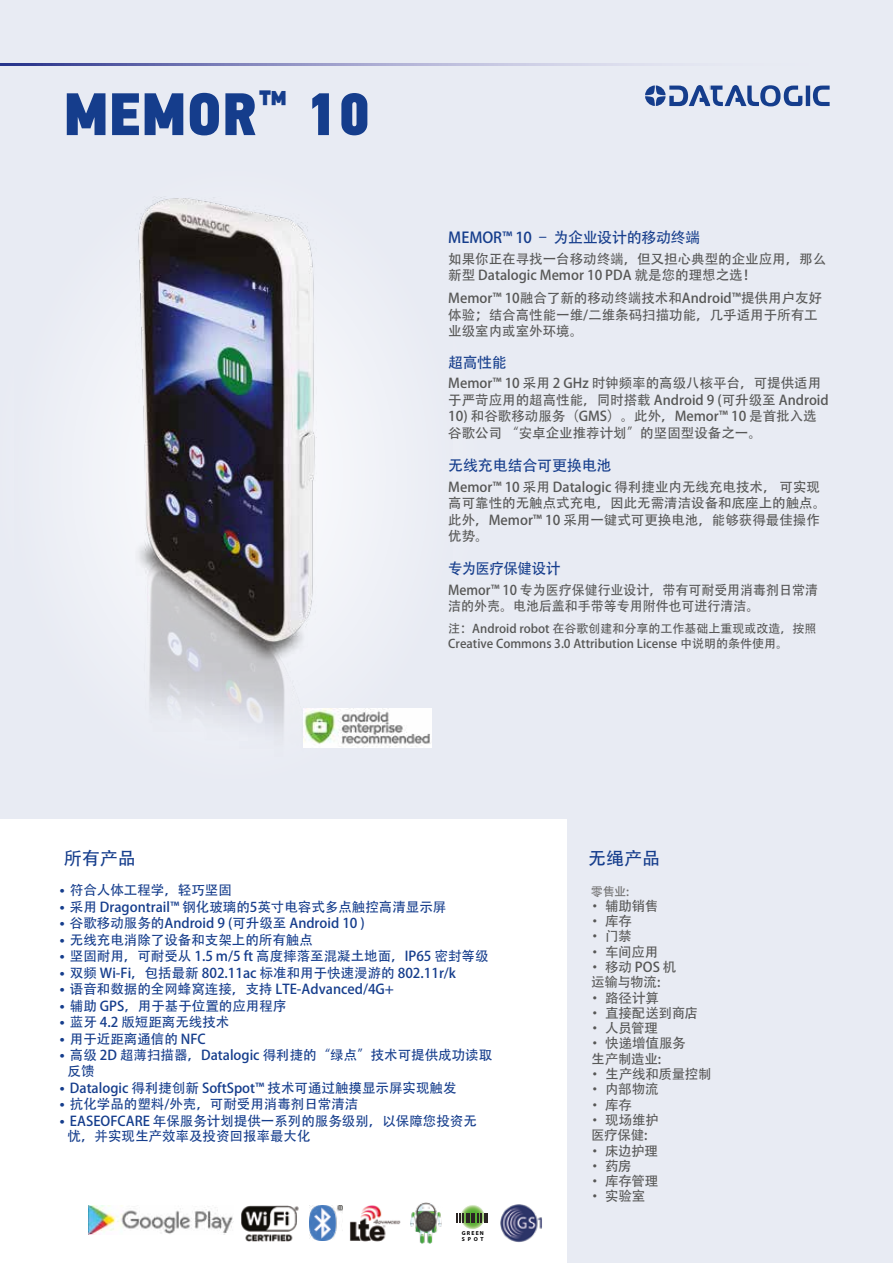
<style>
.page{position:relative;width:893px;height:1263px;background:#e8ebf3}
.page>*{position:absolute;margin:0;border:0;box-sizing:border-box;transform-origin:0 0}
.t1{font:60px "PF Din Text Cond Pro X Black";letter-spacing:.01em;color:#153d8c}
.t2{font:18px "Adobe Heiti Std";color:#153d8c}
.t3{font:15px "Adobe Heiti Std";letter-spacing:-.015em;color:#153d8c}
.t4{font:15px "Adobe Heiti Std";letter-spacing:-.015em;color:#153d8c;scale:.96 1}
.t5{font:13.5px/16.5px "Adobe Heiti Std";color:#575756}
.t6{font:13.5px/15.6px "Adobe Heiti Std";color:#153d8c}
.t7{font:13.5px/16.5px "Adobe Heiti Std";color:#575756;scale:.96 1}
.t8{font:13.5px/15.3px "Adobe Heiti Std";letter-spacing:-.02em;color:#575756}
.t9{font:13.5px/15.3px "Adobe Heiti Std";letter-spacing:-.025em;color:#575756}
.t10{font:12px/15px "Adobe Heiti Std";color:#575756}
.t11{font:12px "Adobe Heiti Std";color:#706f6f}
.t12{font:700 5.7px/5.7px "Myriad Pro";letter-spacing:.2em;color:#000}
.s1{font-family:"PF Din Text Cond Pro";font-size:15px}
</style>
<div class="page">
<div style="left:0;top:820px;width:567px;height:443px;background:#fff"></div>
<img style="left:110px;top:197px;width:248px;height:551px">
<svg style="left:0;top:64px;width:645px;height:1px"></svg>
<img style="left:304px;top:708px;width:128px;height:40px">
<svg style="left:645px;top:85px;width:185px;height:21px"></svg>
<img style="left:309px;top:1205px;width:33px;height:35px">
<img style="left:500px;top:1204px;width:42px;height:38px">
<svg style="left:460px;top:1204px;width:25px;height:25px"></svg>
<svg style="left:457px;top:1213px;width:25px;height:10px"></svg>
<hr style="left:484px;top:1213px;width:4px;height:10px;background:#2b2523">
<img style="left:88px;top:1205px;width:145px;height:30px">
<img style="left:241px;top:1206px;width:58px;height:35px">
<img style="left:350px;top:1205px;width:50px;height:36px">
<img style="left:410px;top:1202px;width:32px;height:41px">
<h1 class="t1" style="left:64px;top:77px;width:308px">MEMOR<sup>™</sup> 10</h1>
<p class="t3" style="left:448px;top:229px;width:254px">MEMOR™ 10 – 为企业设计的移动终端</p>
<p class="t5" style="left:448px;top:251px;width:379px">如果你正在寻找一台移动终端，但又担心典型的企业应用，那么新型 Datalogic Memor 10 PDA 就是您的理想之选！</p>
<p class="t5" style="left:448px;top:290px;width:375px">Memor™ 10融合了新的移动终端技术和Android™提供用户友好体验；结合高性能一维/二维条码扫描功能，几乎适用于所有工业级室内或室外环境。</p>
<p class="t3" style="left:448px;top:353px;width:60px">超高性能</p>
<p class="t5" style="left:448px;top:375px;width:382px">Memor™ 10 采用 2 GHz 时钟频率的高级八核平台，可提供适用于严苛应用的超高性能，同时搭载 Android 9 (可升级至 Android</p>
<p class="t5" style="left:448px;top:408px;width:370px">10) 和谷歌移动服务（GMS）。此外，Memor™ 10 是首批入选谷歌公司 “安卓企业推荐计划”的坚固型设备之一。</p>
<p class="t3" style="left:448px;top:456px;width:165px">无线充电结合可更换电池</p>
<p class="t5" style="left:448px;top:479px;width:380px">Memor™ 10 采用 Datalogic 得利捷业内无线充电技术， 可实现高可靠性的无触点式充电，因此无需清洁设备和底座上的触点。此外，Memor™ 10 采用一键式可更换电池，能够获得最佳操作优势。</p>
<p class="t4" style="left:448px;top:559px;width:118px">专为医疗保健设计</p>
<p class="t7" style="left:448px;top:582px;width:387px">Memor™ 10 专为医疗保健行业设计，带有可耐受用消毒剂日常清洁的外壳。电池后盖和手带等专用附件也可进行清洁。</p>
<p class="t10" style="left:448px;top:621px;width:370px">注：Android robot 在谷歌创建和分享的工作基础上重现或改造，按照<br>Creative Commons 3.0 Attribution License 中说明的条件使用。</p>
<h2 class="t2" style="left:64px;top:847px;width:73px">所有产品</h2>
<p class="t6" style="left:59px;top:883px;width:174px"><span class="s1">•</span> 符合人体工程学，轻巧坚固</p>
<p class="t6" style="left:59px;top:899px;width:389px"><span class="s1">•</span> 采用 Dragontrail™ 钢化玻璃的5英寸电容式多点触控高清显示屏</p>
<p class="t6" style="left:59px;top:916px;width:307px"><span class="s1">•</span> 谷歌移动服务的Android 9 (可升级至 Android 10 )</p>
<p class="t6" style="left:59px;top:932px;width:255px"><span class="s1">•</span> 无线充电消除了设备和支架上的所有触点</p>
<p class="t6" style="left:59px;top:949px;width:431px"><span class="s1">•</span> 坚固耐用，可耐受从 1.5 m/5 ft 高度摔落至混凝土地面，IP65 密封等级</p>
<p class="t6" style="left:59px;top:965px;width:398px"><span class="s1">•</span> 双频 Wi-Fi，包括最新 802.11ac 标准和用于快速漫游的 802.11r/k</p>
<p class="t6" style="left:59px;top:982px;width:336px"><span class="s1">•</span> 语音和数据的全网蜂窝连接，支持 LTE-Advanced/4G+</p>
<p class="t6" style="left:59px;top:998px;width:229px"><span class="s1">•</span> 辅助 GPS，用于基于位置的应用程序</p>
<p class="t6" style="left:59px;top:1015px;width:172px"><span class="s1">•</span> 蓝牙 4.2 版短距离无线技术</p>
<p class="t6" style="left:59px;top:1031px;width:148px"><span class="s1">•</span> 用于近距离通信的 NFC</p>
<p class="t6" style="left:68px;top:1048px;width:426px;text-indent:-9px"><span class="s1">•</span> 高级 2D 超薄扫描器，Datalogic 得利捷的“绿点”技术可提供成功读取反馈</p>
<p class="t6" style="left:59px;top:1080px;width:399px"><span class="s1">•</span> Datalogic 得利捷创新 SoftSpot™ 技术可通过触摸显示屏实现触发</p>
<p class="t6" style="left:59px;top:1096px;width:301px"><span class="s1">•</span> 抗化学品的塑料/外壳，可耐受用消毒剂日常清洁</p>
<p class="t6" style="left:68px;top:1113px;width:411px;text-indent:-9px"><span class="s1">•</span> EASEOFCARE 年保服务计划提供一系列的服务级别，以保障您投资无忧，并实现生产效率及投资回报率最大化</p>
<p class="t12" style="left:462px;top:1230px;width:23px">GREEN<br>SPOT</p>
<h2 class="t2" style="left:588px;top:847px;width:73px">无绳产品</h2>
<p class="t11" style="left:591px;top:884px;width:40px">零售业:</p>
<p class="t5" style="left:588px;top:898px;width:72px">• 辅助销售</p>
<p class="t5" style="left:588px;top:913px;width:45px">• 库存</p>
<p class="t5" style="left:588px;top:928px;width:45px">• 门禁</p>
<p class="t5" style="left:588px;top:944px;width:71px">• 车间应用</p>
<p class="t8" style="left:588px;top:960px;width:90px">• 移动 POS 机运输与物流:</p>
<p class="t5" style="left:588px;top:990px;width:72px">• 路径计算</p>
<p class="t5" style="left:588px;top:1005px;width:111px">• 直接配送到商店</p>
<p class="t5" style="left:588px;top:1020px;width:71px">• 人员管理</p>
<p class="t5" style="left:588px;top:1036px;width:99px;line-height:15.3px">• 快递增值服务生产制造业:</p>
<p class="t8" style="left:588px;top:1067px;width:125px">• 生产线和质量控制</p>
<p class="t5" style="left:588px;top:1081px;width:72px">• 内部物流</p>
<p class="t5" style="left:588px;top:1097px;width:45px">• 库存</p>
<p class="t9" style="left:588px;top:1113px;width:72px">• 现场维护医疗保健:</p>
<p class="t5" style="left:588px;top:1143px;width:71px">• 床边护理</p>
<p class="t5" style="left:588px;top:1158px;width:45px">• 药房</p>
<p class="t5" style="left:588px;top:1173px;width:72px">• 库存管理</p>
<p class="t5" style="left:588px;top:1188px;width:59px">• 实验室</p>
</div>
